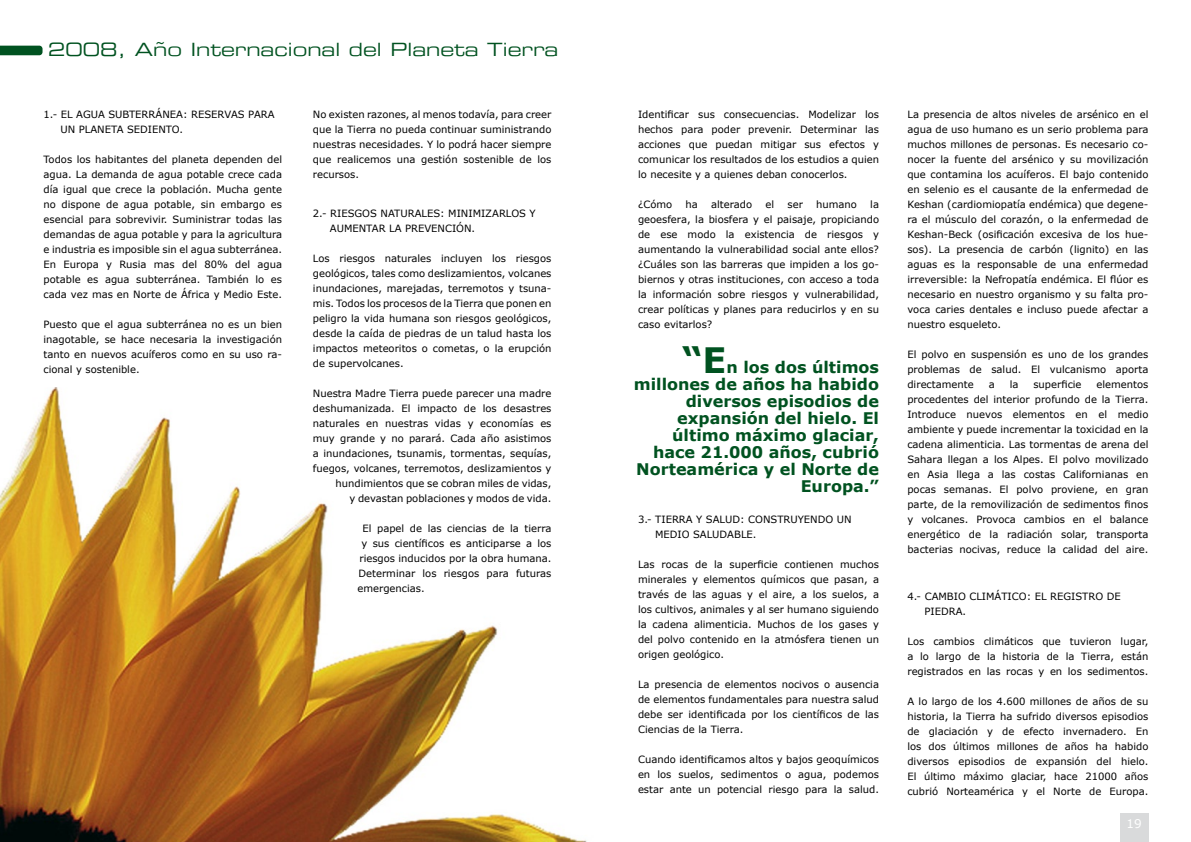
<style>
.page{position:relative;width:1191px;height:842px;background:#fff}
.page>*{position:absolute;margin:0;border:0;box-sizing:border-box;transform-origin:0 0}
.t1{font:18px "Eurostile Extended Two";color:#005220}
.t2{font:700 16px/17px "Verdana";color:#005220;text-align:right}
.t3{font:12px "Verdana";color:#fff}
.t4{font:10px/15px "Verdana";color:#000;text-align:justify}
.s1{font-size:35px}
</style>
<div class="page">
<div style="left:1120px;top:813px;width:28px;height:29px;background:#d9dadb"></div>
<img style="left:0;top:387px;width:587px;height:455px">
<svg style="left:0;top:46px;width:43px;height:9px"></svg>
<h1 class="t1" style="left:48px;top:37px;width:511px">2008, Año Internacional del Planeta Tierra</h1>
<p class="t4" style="left:61px;top:107px;width:216px;text-indent:-17px">1.- EL AGUA SUBTERRÁNEA: RESERVAS PARA<br>UN PLANETA SEDIENTO.</p>
<p class="t4" style="left:44px;top:152px;width:240px">Todos los habitantes del planeta dependen del agua. La demanda de agua potable crece cada día igual que crece la población. Mucha gente no dispone de agua potable, sin embargo es esencial para sobrevivir. Suministrar todas las demandas de agua potable y para la agricultura e industria es imposible sin el agua subterránea.<br>En Europa y Rusia mas del 80% del agua potable es agua subterránea. También lo es cada vez mas en Norte de África y Medio Este.</p>
<p class="t4" style="left:44px;top:317px;width:240px">Puesto que el agua subterránea no es un bien inagotable, se hace necesaria la investigación tanto en nuevos acuíferos como en su uso ra&shy;cional y sostenible.</p>
<p class="t4" style="left:313px;top:107px;width:240px">No existen razones, al menos todavía, para creer que la Tierra no pueda continuar suministrando nuestras necesidades. Y lo podrá hacer siempre que realicemos una gestión sostenible de los recursos.</p>
<p class="t4" style="left:330px;top:205px;width:207px;text-indent:-17px">2.- RIESGOS NATURALES: MINIMIZARLOS Y<br>AUMENTAR LA PREVENCIÓN.</p>
<p class="t4" style="left:313px;top:250px;width:240px">Los riesgos naturales incluyen los riesgos geológicos, tales como deslizamientos, volcanes inundaciones, marejadas, terremotos y tsuna&shy;mis. Todos los procesos de la Tierra que ponen en peligro la vida humana son riesgos geológicos, desde la caída de piedras de un talud hasta los impactos meteoritos o cometas, o la erupción de supervolcanes.</p>
<p class="t4" style="left:313px;top:385px;width:240px;text-align:right">Nuestra Madre Tierra puede parecer una madre deshumanizada. El impacto de los desastres naturales en nuestras vidas y economías es muy grande y no parará. Cada año asistimos a inundaciones, tsunamis, tormentas, sequías, fuegos, volcanes, terremotos, deslizamientos y hundimientos que se cobran miles de vidas,<br>y devastan poblaciones y modos de vida.</p>
<p class="t4" style="left:362px;top:520px;width:191px">El papel de las ciencias de la tierra</p>
<p class="t4" style="left:361px;top:535px;width:191px">y sus científicos es anticiparse a los</p>
<p class="t4" style="left:359px;top:550px;width:194px">riesgos inducidos por la obra humana.</p>
<p class="t4" style="left:358px;top:565px;width:194px">Determinar los riesgos para futuras</p>
<p class="t4" style="left:357px;top:580px;width:69px">emergencias.</p>
<p class="t4" style="left:638px;top:107px;width:242px">Identificar sus consecuencias. Modelizar los hechos para poder prevenir. Determinar las acciones que puedan mitigar sus efectos y comunicar los resultados de los estudios a quien lo necesite y a quienes deban conocerlos.</p>
<p class="t4" style="left:638px;top:197px;width:36px">¿Cómo</p>
<p class="t4" style="left:685px;top:197px;width:14px">ha</p>
<p class="t4" style="left:711px;top:197px;width:43px">alterado</p>
<p class="t4" style="left:765px;top:197px;width:10px">el</p>
<p class="t4" style="left:787px;top:197px;width:17px">ser</p>
<p class="t4" style="left:816px;top:197px;width:42px">humano</p>
<p class="t4" style="left:638px;top:197px;width:242px;text-indent:232px">la geoesfera, la biosfera y el paisaje, propiciando de ese modo la existencia de riesgos y aumentando la vulnerabilidad social ante ellos? ¿Cuáles son las barreras que impiden a los go&shy;biernos y otras instituciones, con acceso a toda la información sobre riesgos y vulnerabilidad, crear políticas y planes para reducirlos y en su caso evitarlos?</p>
<h2 class="t2" style="left:634px;top:358px;width:247px"><span class="s1">“E</span>n los dos últimos millones de años ha habido diversos episodios de expansión del hielo. El último máximo glaciar, hace 21.000 años, cubrió<br>Norteamérica y el Norte de<br>Europa.”</h2>
<p class="t4" style="left:655px;top:512px;width:198px;text-indent:-17px">3.- TIERRA Y SALUD: CONSTRUYENDO UN<br>MEDIO SALUDABLE.</p>
<p class="t4" style="left:638px;top:557px;width:242px">Las rocas de la superficie contienen muchos minerales y elementos químicos que pasan, a través de las aguas y el aire, a los suelos, a los cultivos, animales y al ser humano siguiendo la cadena alimenticia. Muchos de los gases y del polvo contenido en la atmósfera tienen un origen geológico.</p>
<p class="t4" style="left:638px;top:677px;width:242px">La presencia de elementos nocivos o ausencia de elementos fundamentales para nuestra salud debe ser identificada por los científicos de las Ciencias de la Tierra.</p>
<p class="t4" style="left:638px;top:752px;width:242px">Cuando identificamos altos y bajos geoquímicos en los suelos, sedimentos o agua, podemos estar ante un potencial riesgo para la salud.</p>
<p class="t4" style="left:907px;top:107px;width:242px">La presencia de altos niveles de arsénico en el agua de uso humano es un serio problema para muchos millones de personas. Es necesario co&shy;nocer la fuente del arsénico y su movilización que contamina los acuíferos. El bajo contenido en selenio es el causante de la enfermedad de Keshan (cardiomiopatía endémica) que degene&shy;ra el músculo del corazón, o la enfermedad de Keshan-Beck (osificación excesiva de los hue&shy;sos). La presencia de carbón (lignito) en las aguas es la responsable de una enfermedad irreversible: la Nefropatía endémica. El flúor es necesario en nuestro organismo y su falta pro&shy;voca caries dentales e incluso puede afectar a nuestro esqueleto.</p>
<p class="t4" style="left:907px;top:347px;width:242px">El polvo en suspensión es uno de los grandes problemas de salud. El vulcanismo aporta directamente</p>
<p class="t4" style="left:988px;top:377px;width:8px">a</p>
<p class="t4" style="left:1009px;top:377px;width:10px">la</p>
<p class="t4" style="left:1033px;top:377px;width:50px">superficie</p>
<p class="t4" style="left:907px;top:377px;width:242px;text-indent:189px">elementos procedentes del interior profundo de la Tierra.<br>Introduce nuevos elementos en el medio ambiente y puede incrementar la toxicidad en la cadena alimenticia. Las tormentas de arena del Sahara llegan a los Alpes. El polvo movilizado en Asia llega a las costas Californianas en pocas semanas. El polvo proviene, en gran parte, de la removilización de sedimentos finos y volcanes. Provoca cambios en el balance energético de la radiación solar, transporta bacterias nocivas, reduce la calidad del aire.</p>
<p class="t4" style="left:924px;top:589px;width:198px;text-indent:-17px">4.- CAMBIO CLIMÁTICO: EL REGISTRO DE<br>PIEDRA.</p>
<p class="t4" style="left:907px;top:634px;width:242px">Los cambios climáticos que tuvieron lugar, a lo largo de la historia de la Tierra, están registrados en las rocas y en los sedimentos.</p>
<p class="t4" style="left:907px;top:694px;width:242px">A lo largo de los 4.600 millones de años de su historia, la Tierra ha sufrido diversos episodios de glaciación y de efecto invernadero. En los dos últimos millones de años ha habido diversos episodios de expansión del hielo.<br>El último máximo glaciar, hace 21000 años cubrió Norteamérica y el Norte de Europa.</p>
<p class="t3" style="left:1126px;top:816px;width:17px">19</p>
</div>
